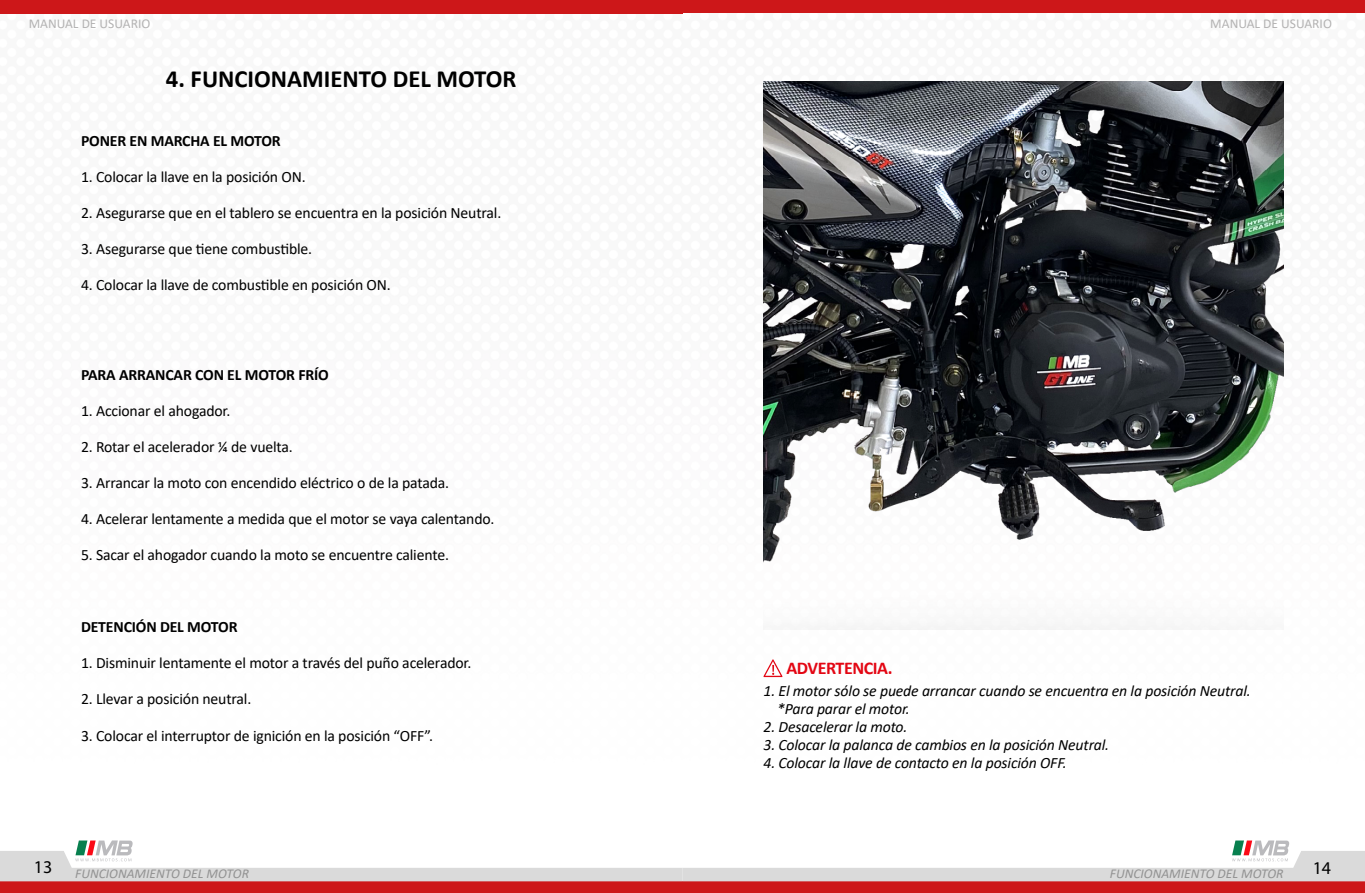
<style>
.page{position:relative;width:1365px;height:893px;background:#fff}
.page>*{position:absolute;margin:0;border:0;box-sizing:border-box;transform-origin:0 0}
.t1{font:700 24.75px "Calibri";color:#000}
.t2{font:700 18px "Calibri";letter-spacing:-.025em;color:#e30613}
.t3{font:18px "Myriad Pro";color:#000}
.t4{font:15.75px "Calibri";letter-spacing:-.01em;color:#000}
.t5{font:italic 15.75px/18px "Calibri";letter-spacing:-.01em;color:#000}
.t6{font:700 15.75px "Calibri";letter-spacing:-.01em;color:#000}
.t7{font:italic 13.5px "Calibri";color:#929292}
.t8{font:13.5px "Calibri";color:#b3b2b2}
</style>
<div class="page">
<div style="left:0;top:881px;width:682px;height:12px;background:#cd1719"></div>
<div style="left:0;top:0;width:682px;height:14px;background:#cd1719"></div>
<div style="left:682px;top:881px;width:683px;height:12px;background:#cd1719"></div>
<div style="left:682px;top:0;width:683px;height:13px;background:#cd1719"></div>
<svg style="left:0;top:840px;width:1365px;height:41px"></svg>
<svg style="left:763px;top:659px;width:19px;height:18px"></svg>
<img style="left:763px;top:81px;width:521px;height:549px">
<p class="t8" style="left:29px;top:14px;width:123px">MANUAL DE USUARIO</p>
<p class="t8" style="left:1210px;top:14px;width:123px">MANUAL DE USUARIO</p>
<h1 class="t1" style="left:166px;top:61px;width:352px">4. FUNCIONAMIENTO DEL MOTOR</h1>
<p class="t6" style="left:81px;top:130px;width:201px">PONER EN MARCHA EL MOTOR</p>
<p class="t4" style="left:81px;top:166px;width:226px">1. Colocar la llave en la posición ON.</p>
<p class="t4" style="left:81px;top:202px;width:422px">2. Asegurarse que en el tablero se encuentra en la posición Neutral.</p>
<p class="t4" style="left:81px;top:238px;width:233px">3. Asegurarse que tiene combustible.</p>
<p class="t4" style="left:81px;top:274px;width:311px">4. Colocar la llave de combustible en posición ON.</p>
<p class="t6" style="left:81px;top:364px;width:249px">PARA ARRANCAR CON EL MOTOR FRÍO</p>
<p class="t4" style="left:81px;top:400px;width:151px">1. Accionar el ahogador.</p>
<p class="t4" style="left:81px;top:436px;width:213px">2. Rotar el acelerador ¼ de vuelta.</p>
<p class="t4" style="left:81px;top:472px;width:370px">3. Arrancar la moto con encendido eléctrico o de la patada.</p>
<p class="t4" style="left:81px;top:508px;width:415px">4. Acelerar lentamente a medida que el motor se vaya calentando.</p>
<p class="t4" style="left:81px;top:544px;width:369px">5. Sacar el ahogador cuando la moto se encuentre caliente.</p>
<p class="t6" style="left:81px;top:616px;width:158px">DETENCIÓN DEL MOTOR</p>
<p class="t4" style="left:81px;top:652px;width:392px">1. Disminuir lentamente el motor a través del puño acelerador.</p>
<p class="t4" style="left:81px;top:688px;width:172px">2. Llevar a posición neutral.</p>
<p class="t4" style="left:81px;top:724px;width:354px">3. Colocar el interruptor de ignición en la posición “OFF”.</p>
<p class="t2" style="left:786px;top:655px;width:108px">ADVERTENCIA.</p>
<p class="t5" style="left:777px;top:681px;width:475px;text-indent:-14px">1. El motor sólo se puede arrancar cuando se encuentra en la posición Neutral. *Para parar el motor.</p>
<p class="t5" style="left:763px;top:717px;width:145px">2. Desacelerar la moto.</p>
<p class="t5" style="left:763px;top:735px;width:347px">3. Colocar la palanca de cambios en la posición Neutral.</p>
<p class="t5" style="left:763px;top:753px;width:305px">4. Colocar la llave de contacto en la posición OFF.</p>
<p class="t3" style="left:34px;top:856px;width:20px">13</p>
<p class="t3" style="left:1313px;top:857px;width:20px">14</p>
<p class="t7" style="left:75px;top:864px;width:175px">FUNCIONAMIENTO DEL MOTOR</p>
<p class="t7" style="left:1110px;top:864px;width:175px">FUNCIONAMIENTO DEL MOTOR</p>
</div>
